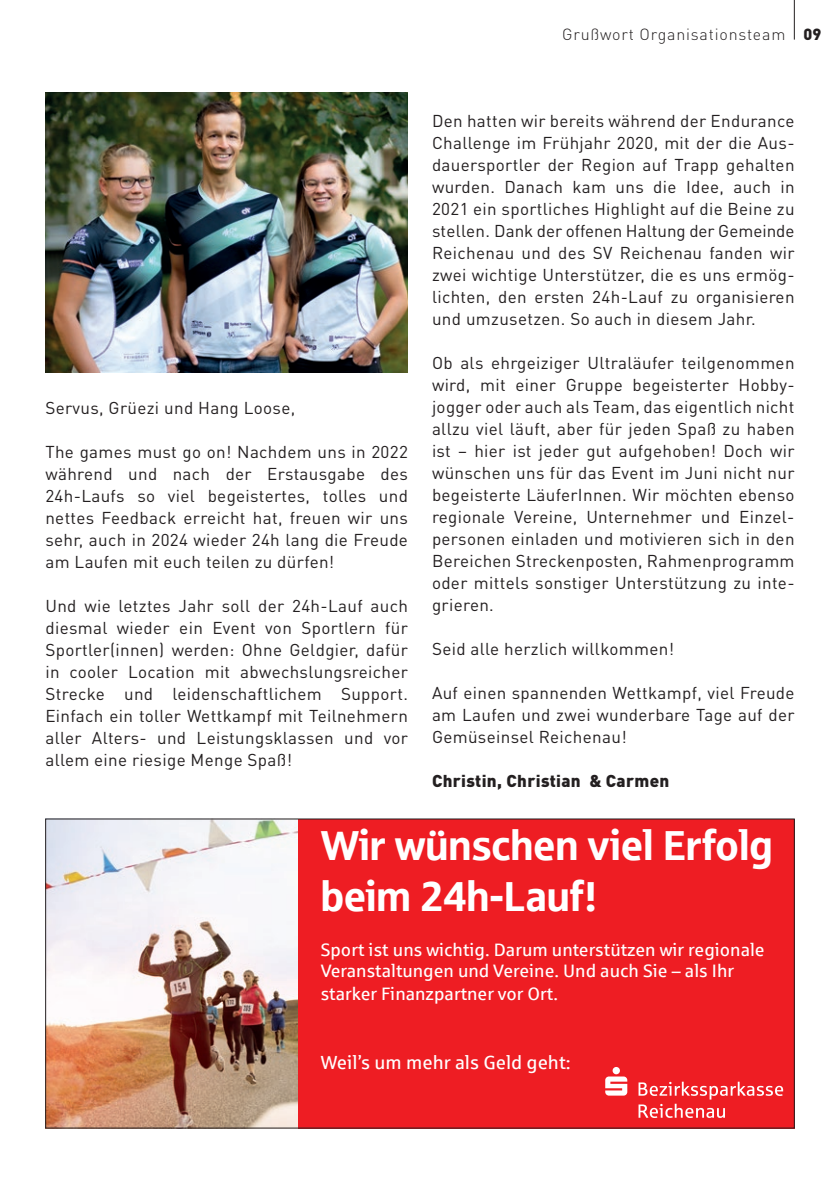
<style>
.page{position:relative;width:840px;height:1191px;background:#fff}
.page>*{position:absolute;margin:0;border:0;box-sizing:border-box;transform-origin:0 0}
.t1{font:42px/50.4px "Sparkasse Head";color:#fff}
.t2{font:19px "Sparkasse Rg";color:#fff}
.t3{font:18px/22.2px "Sparkasse Rg";color:#fff}
.t4{font:17px/22px "DIN Pro";letter-spacing:.02em;color:#231f20;text-align:justify}
.t5{font:900 17px "DIN Pro";letter-spacing:.02em;color:#231f20}
.t6{font:300 16px "DIN Pro";letter-spacing:.05em;color:#231f20}
.s1{font-weight:900}
</style>
<div class="page">
<hr style="left:793px;top:0;width:1px;height:40px;background:#231f20">
<img style="left:46px;top:92px;width:362px;height:280px">
<div style="left:298px;top:818px;width:496px;height:310px;background:#ee1d23"></div>
<svg style="left:605px;top:1067px;width:22px;height:28px"></svg>
<svg style="left:638px;top:1081px;width:144px;height:37px"></svg>
<img style="left:47px;top:820px;width:251px;height:306px">
<p class="t6" style="left:562px;top:23px;width:260px">Grußwort Organisationsteam <span class="s1">09</span></p>
<p class="t4" style="left:432px;top:109px;width:364px">Den hatten wir bereits während der Endurance Challenge im Frühjahr 2020, mit der die Aus&shy;dauersportler der Region auf Trapp gehalten wurden. Danach kam uns die Idee, auch in 2021 ein sportliches Highlight auf die Beine zu stellen. Dank der offenen Haltung der Gemeinde Reichenau und des SV Reichenau fanden wir zwei wichtige Unterstützer, die es uns ermög&shy;lichten, den ersten 24h-Lauf zu organisieren und umzusetzen. So auch in diesem Jahr.</p>
<p class="t4" style="left:432px;top:351px;width:364px">Ob als ehrgeiziger Ultraläufer teilgenommen wird, mit einer Gruppe begeisterter Hobby&shy;jogger oder auch als Team, das eigentlich nicht allzu viel läuft, aber für jeden Spaß zu haben ist – hier ist jeder gut aufgehoben! Doch wir wünschen uns für das Event im Juni nicht nur begeisterte LäuferInnen. Wir möchten ebenso regionale Vereine, Unternehmer und Einzel&shy;personen einladen und motivieren sich in den Bereichen Streckenposten, Rahmenprogramm oder mittels sonstiger Unterstützung zu inte&shy;grieren.</p>
<p class="t4" style="left:432px;top:637px;width:243px">Seid alle herzlich willkommen!</p>
<p class="t4" style="left:432px;top:681px;width:364px">Auf einen spannenden Wettkampf, viel Freude am Laufen und zwei wunderbare Tage auf der Gemüseinsel Reichenau!</p>
<p class="t5" style="left:432px;top:769px;width:239px">Christin, Christian &amp; Carmen</p>
<h1 class="t1" style="left:320px;top:818px;width:453px">Wir wünschen viel Erfolg beim 24h-Lauf!</h1>
<p class="t3" style="left:320px;top:938px;width:445px">Sport ist uns wichtig. Darum unterstützen wir regionale<br>Veranstaltungen und Vereine. Und auch Sie – als Ihr starker Finanzpartner vor Ort.</p>
<p class="t4" style="left:45px;top:396px;width:251px">Servus, Grüezi und Hang Loose,</p>
<p class="t4" style="left:45px;top:440px;width:364px">The games must go on! Nachdem uns in 2022 während und nach der Erstausgabe des 24h-Laufs so viel begeistertes, tolles und nettes Feedback erreicht hat, freuen wir uns sehr, auch in 2024 wieder 24h lang die Freude am Laufen mit euch teilen zu dürfen!</p>
<p class="t4" style="left:45px;top:594px;width:364px">Und wie letztes Jahr soll der 24h-Lauf auch diesmal wieder ein Event von Sportlern für Sportler(innen) werden: Ohne Geldgier, dafür in cooler Location mit abwechslungsreicher Strecke und leidenschaftlichem Support.<br>Einfach ein toller Wettkampf mit Teilnehmern aller Alters- und Leistungsklassen und vor allem eine riesige Menge Spaß!</p>
<p class="t2" style="left:320px;top:1050px;width:251px">Weil’s um mehr als Geld geht:</p>
</div>
